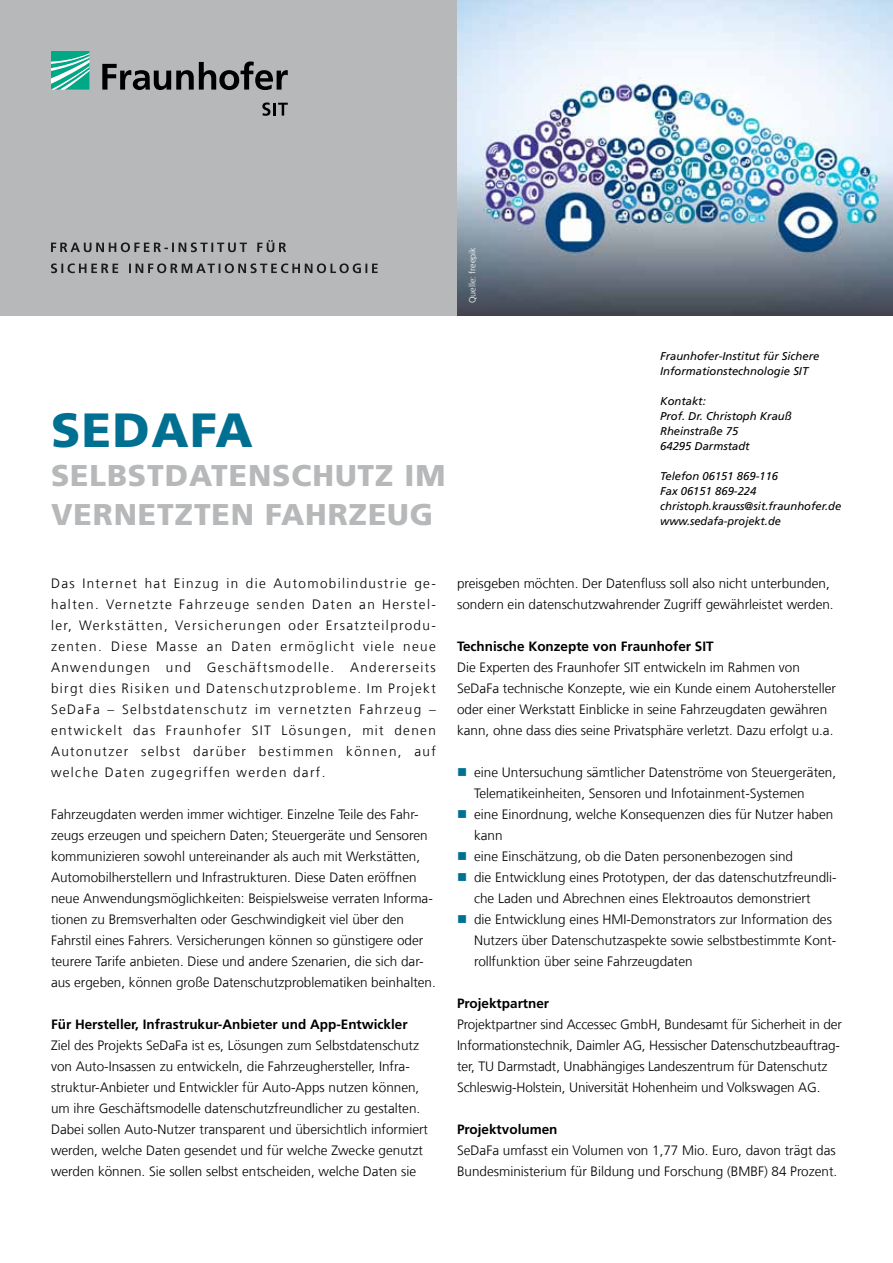
<style>
.page{position:relative;width:893px;height:1263px;background:#fff}
.page>*{position:absolute;margin:0;border:0;box-sizing:border-box;transform-origin:0 0}
.t1{font:900 48px "Frutiger LT Com";letter-spacing:.03em;color:#007092}
.t2{font:900 30px/39px "Frutiger LT Com";letter-spacing:.03em;color:#b6b8ba}
.t3{font:300 13.5px/21px "Frutiger LT Com";color:#000}
.t4{font:700 13.5px "Frutiger LT Com";color:#000}
.t5{font:italic 11.25px/15px "Frutiger LT Com";color:#000}
.t6{font:300 9px "Frutiger LT Com";color:#fff}
</style>
<div class="page">
<div style="left:0;top:0;width:457px;height:315px;background:#b6b8ba"></div>
<svg style="left:51px;top:51px;width:38px;height:39px"></svg>
<svg style="left:102px;top:62px;width:186px;height:28px"></svg>
<svg style="left:262px;top:102px;width:26px;height:14px"></svg>
<svg style="left:51px;top:240px;width:235px;height:12px"></svg>
<svg style="left:51px;top:263px;width:327px;height:10px"></svg>
<img style="left:457px;top:0;width:436px;height:315px">
<p class="t6" style="left:467px;top:303px;width:57px;rotate:-90deg">Quelle: freepik</p>
<h1 class="t1" style="left:51px;top:402px;width:203px">SEDAFA</h1>
<h2 class="t2" style="left:51px;top:456px;width:396px">SELBSTDATENSCHUTZ IM<br>VERNETZTEN FAHRZEUG</h2>
<p class="t5" style="left:660px;top:349px;width:161px">Fraunhofer-Institut für Sichere<br>Informationstechnologie SIT</p>
<p class="t5" style="left:660px;top:394px;width:133px">Kontakt:<br>Prof. Dr. Christoph Krauß<br>Rheinstraße 75<br>64295 Darmstadt</p>
<p class="t5" style="left:660px;top:469px;width:183px">Telefon 06151 869-116<br>Fax 06151 869-224 christoph.krauss@sit.fraunhofer.de www.sedafa-projekt.de</p>
<p class="t3" style="left:51px;top:573px;width:386px;text-align:justify">Das Internet hat Einzug in die Automobilindustrie ge&shy;halten. Vernetzte Fahrzeuge senden Daten an Herstel&shy;ler, Werkstätten, Versicherungen oder Ersatzteilprodu&shy;zenten. Diese Masse an Daten ermöglicht viele neue Anwendungen und Geschäftsmodelle. Andererseits birgt dies Risiken und Datenschutzprobleme. Im Projekt SeDaFa – Selbstdatenschutz im vernetzten Fahrzeug – entwickelt das Fraunhofer SIT Lösungen, mit denen Autonutzer selbst darüber bestimmen können, auf welche Daten zugegriffen werden darf.</p>
<p class="t3" style="left:51px;top:804px;width:386px">Fahrzeugdaten werden immer wichtiger. Einzelne Teile des Fahr&shy;zeugs erzeugen und speichern Daten; Steuergeräte und Sensoren kommunizieren sowohl untereinander als auch mit Werkstätten, Automobilherstellern und Infrastrukturen. Diese Daten eröffnen neue Anwendungsmöglichkeiten: Beispielsweise verraten Informa&shy;tionen zu Bremsverhalten oder Geschwindigkeit viel über den Fahrstil eines Fahrers. Versicherungen können so günstigere oder teurere Tarife anbieten. Diese und andere Szenarien, die sich dar&shy;aus ergeben, können große Datenschutzproblematiken beinhalten.</p>
<p class="t4" style="left:51px;top:1017px;width:358px">Für Hersteller, Infrastrukur-Anbieter und App-Entwickler</p>
<p class="t3" style="left:51px;top:1035px;width:379px">Ziel des Projekts SeDaFa ist es, Lösungen zum Selbstdatenschutz von Auto-Insassen zu entwickeln, die Fahrzeughersteller, Infra&shy;struktur-Anbieter und Entwickler für Auto-Apps nutzen können, um ihre Geschäftsmodelle datenschutzfreundlicher zu gestalten.<br>Dabei sollen Auto-Nutzer transparent und übersichtlich informiert werden, welche Daten gesendet und für welche Zwecke genutzt werden können. Sie sollen selbst entscheiden, welche Daten sie</p>
<p class="t3" style="left:457px;top:573px;width:378px">preisgeben möchten. Der Datenfluss soll also nicht unterbunden, sondern ein datenschutzwahrender Zugriff gewährleistet werden.</p>
<p class="t4" style="left:457px;top:639px;width:258px">Technische Konzepte von Fraunhofer SIT</p>
<p class="t3" style="left:457px;top:657px;width:380px">Die Experten des Fraunhofer SIT entwickeln im Rahmen von SeDaFa technische Konzepte, wie ein Kunde einem Autohersteller oder einer Werkstatt Einblicke in seine Fahrzeugdaten gewähren kann, ohne dass dies seine Privatsphäre verletzt. Dazu erfolgt u.a.</p>
<p class="t3" style="left:474px;top:762px;width:364px">eine Untersuchung sämtlicher Datenströme von Steuergeräten, Telematikeinheiten, Sensoren und Infotainment-Systemen<br>eine Einordnung, welche Konsequenzen dies für Nutzer haben kann<br>eine Einschätzung, ob die Daten personenbezogen sind<br>die Entwicklung eines Prototypen, der das datenschutzfreundli&shy;che Laden und Abrechnen eines Elektroautos demonstriert<br>die Entwicklung eines HMI-Demonstrators zur Information des Nutzers über Datenschutzaspekte sowie selbstbestimmte Kont&shy;rollfunktion über seine Fahrzeugdaten</p>
<p class="t4" style="left:457px;top:996px;width:94px">Projektpartner</p>
<p class="t3" style="left:457px;top:1014px;width:386px">Projektpartner sind Accessec GmbH, Bundesamt für Sicherheit in der Informationstechnik, Daimler AG, Hessischer Datenschutzbeauftrag&shy;ter, TU Darmstadt, Unabhängiges Landeszentrum für Datenschutz Schleswig-Holstein, Universität Hohenheim und Volkswagen AG.</p>
<p class="t4" style="left:457px;top:1122px;width:102px">Projektvolumen</p>
<p class="t3" style="left:457px;top:1140px;width:382px">SeDaFa umfasst ein Volumen von 1,77 Mio. Euro, davon trägt das<br>Bundesministerium für Bildung und Forschung (BMBF) 84 Prozent.</p>
</div>
